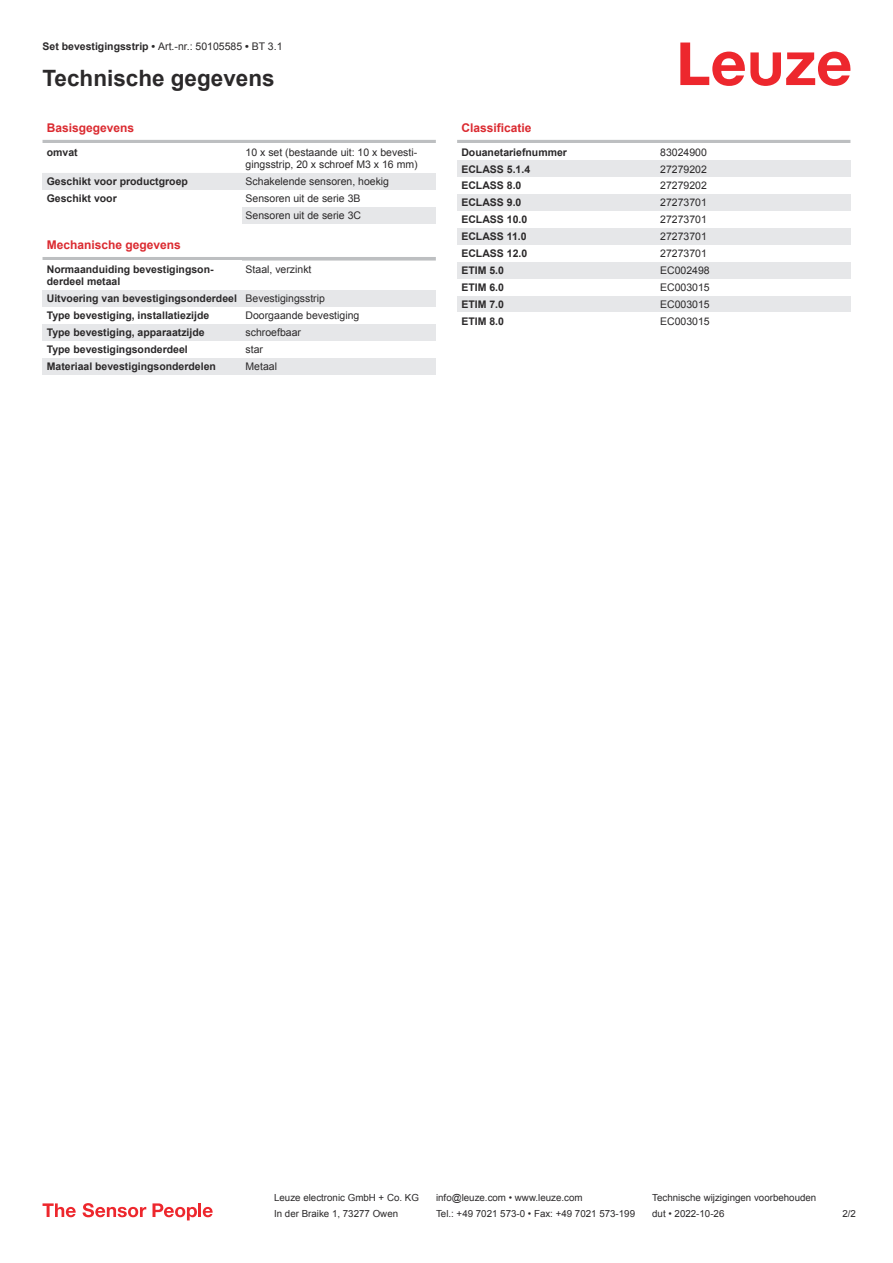
<style>
.page{position:relative;width:893px;height:1263px;background:#fff}
.page>*{position:absolute;margin:0;border:0;box-sizing:border-box;transform-origin:0 0}
.t1{font:700 22.5px "Arial";color:#2b292a}
.t2{font:700 12px "Arial";color:#db2a30}
.t3{font:700 10.5px/12.6px "Arial";color:#2b292a}
.t4{font:10.5px/12.6px "Arial";color:#2b292a}
.t5{font:9.75px "Arial";color:#2b292a}
.s1{font-weight:400}
</style>
<div class="page">
<svg style="left:680px;top:43px;width:170px;height:43px"></svg>
<hr style="left:43px;top:140px;width:393px;height:3px;background:#bdbfc1">
<div style="left:43px;top:173px;width:199px;height:17px;background:#e6e7e9"></div>
<div style="left:242px;top:173px;width:194px;height:17px;background:#e6e7e9"></div>
<div style="left:242px;top:207px;width:194px;height:17px;background:#e6e7e9"></div>
<svg style="left:43px;top:257px;width:393px;height:4px;background:#c8cacc"></svg>
<div style="left:43px;top:290px;width:199px;height:17px;background:#e6e7e9"></div>
<div style="left:242px;top:290px;width:194px;height:17px;background:#e6e7e9"></div>
<div style="left:43px;top:324px;width:199px;height:17px;background:#e6e7e9"></div>
<div style="left:242px;top:324px;width:194px;height:17px;background:#e6e7e9"></div>
<div style="left:43px;top:358px;width:199px;height:17px;background:#e6e7e9"></div>
<div style="left:242px;top:358px;width:194px;height:17px;background:#e6e7e9"></div>
<hr style="left:457px;top:140px;width:393px;height:3px;background:#bdbfc1">
<div style="left:457px;top:160px;width:200px;height:17px;background:#e6e7e9"></div>
<div style="left:657px;top:160px;width:193px;height:17px;background:#e6e7e9"></div>
<div style="left:457px;top:194px;width:200px;height:17px;background:#e6e7e9"></div>
<div style="left:657px;top:194px;width:193px;height:17px;background:#e6e7e9"></div>
<div style="left:457px;top:228px;width:200px;height:17px;background:#e6e7e9"></div>
<div style="left:657px;top:228px;width:193px;height:17px;background:#e6e7e9"></div>
<div style="left:457px;top:262px;width:200px;height:17px;background:#e6e7e9"></div>
<div style="left:657px;top:262px;width:193px;height:17px;background:#e6e7e9"></div>
<div style="left:457px;top:296px;width:200px;height:16px;background:#e6e7e9"></div>
<div style="left:657px;top:296px;width:193px;height:16px;background:#e6e7e9"></div>
<svg style="left:43px;top:1203px;width:33px;height:14px"></svg>
<svg style="left:83px;top:1203px;width:63px;height:14px"></svg>
<svg style="left:153px;top:1203px;width:44px;height:17px"></svg>
<hr style="left:198px;top:1203px;width:3px;height:14px;background:#ed272d">
<svg style="left:203px;top:1207px;width:10px;height:10px"></svg>
<p class="t3" style="left:43px;top:41px;width:242px">Set bevestigingsstrip • <span class="s1">Art.-nr.: 50105585</span> • <span class="s1">BT 3.1</span></p>
<h1 class="t1" style="left:43px;top:70px;width:234px">Technische gegevens</h1>
<p class="t2" style="left:47px;top:123px;width:89px">Basisgegevens</p>
<p class="t3" style="left:47px;top:147px;width:32px">omvat</p>
<p class="t4" style="left:246px;top:147px;width:174px">10 x set (bestaande uit: 10 x bevesti&shy;gingsstrip, 20 x schroef M3 x 16 mm)</p>
<p class="t3" style="left:47px;top:176px;width:143px">Geschikt voor productgroep</p>
<p class="t4" style="left:246px;top:176px;width:145px">Schakelende sensoren, hoekig</p>
<p class="t3" style="left:47px;top:193px;width:72px">Geschikt voor</p>
<p class="t4" style="left:246px;top:191px;width:117px;line-height:17px">Sensoren uit de serie 3B<br>Sensoren uit de serie 3C</p>
<p class="t2" style="left:47px;top:241px;width:136px">Mechanische gegevens</p>
<p class="t3" style="left:47px;top:264px;width:168px">Normaanduiding bevestigingson&shy;derdeel metaal</p>
<p class="t4" style="left:246px;top:264px;width:67px">Staal, verzinkt</p>
<p class="t3" style="left:47px;top:291px;width:280px;line-height:17px">Uitvoering van bevestigingsonderdeel <span class="s1">Bevestigingsstrip<br></span>Type bevestiging, installatiezijde</p>
<p class="t4" style="left:246px;top:310px;width:115px">Doorgaande bevestiging</p>
<p class="t3" style="left:47px;top:327px;width:159px">Type bevestiging, apparaatzijde</p>
<p class="t4" style="left:246px;top:327px;width:57px">schroefbaar</p>
<p class="t3" style="left:47px;top:344px;width:143px">Type bevestigingsonderdeel</p>
<p class="t4" style="left:246px;top:344px;width:19px">star</p>
<p class="t3" style="left:47px;top:361px;width:171px">Materiaal bevestigingsonderdelen</p>
<p class="t4" style="left:246px;top:361px;width:33px">Metaal</p>
<p class="t2" style="left:461px;top:123px;width:72px">Classificatie</p>
<p class="t3" style="left:461px;top:147px;width:107px">Douanetariefnummer</p>
<p class="t4" style="left:660px;top:147px;width:48px">83024900</p>
<p class="t3" style="left:461px;top:164px;width:70px">ECLASS 5.1.4</p>
<p class="t4" style="left:660px;top:164px;width:48px">27279202</p>
<p class="t3" style="left:461px;top:180px;width:62px">ECLASS 8.0</p>
<p class="t4" style="left:660px;top:180px;width:48px">27279202</p>
<p class="t3" style="left:461px;top:197px;width:62px">ECLASS 9.0</p>
<p class="t4" style="left:660px;top:197px;width:48px">27273701</p>
<p class="t3" style="left:461px;top:214px;width:67px">ECLASS 10.0</p>
<p class="t4" style="left:660px;top:214px;width:48px">27273701</p>
<p class="t3" style="left:461px;top:231px;width:67px">ECLASS 11.0</p>
<p class="t4" style="left:660px;top:231px;width:48px">27273701</p>
<p class="t3" style="left:461px;top:248px;width:67px">ECLASS 12.0</p>
<p class="t4" style="left:660px;top:248px;width:48px">27273701</p>
<p class="t3" style="left:461px;top:265px;width:44px">ETIM 5.0</p>
<p class="t4" style="left:660px;top:265px;width:51px">EC002498</p>
<p class="t3" style="left:461px;top:282px;width:44px">ETIM 6.0</p>
<p class="t4" style="left:660px;top:282px;width:51px">EC003015</p>
<p class="t3" style="left:461px;top:299px;width:44px">ETIM 7.0</p>
<p class="t4" style="left:660px;top:299px;width:51px">EC003015</p>
<p class="t3" style="left:461px;top:316px;width:44px">ETIM 8.0</p>
<p class="t4" style="left:660px;top:316px;width:51px">EC003015</p>
<p class="t5" style="left:274px;top:1194px;width:146px">Leuze electronic GmbH + Co. KG</p>
<p class="t5" style="left:436px;top:1194px;width:148px">info@leuze.com • www.leuze.com</p>
<p class="t5" style="left:652px;top:1194px;width:166px">Technische wijzigingen voorbehouden</p>
<p class="t5" style="left:274px;top:1210px;width:126px">In der Braike 1, 73277 Owen</p>
<p class="t5" style="left:436px;top:1210px;width:201px">Tel.: +49 7021 573-0 • Fax: +49 7021 573-199</p>
<p class="t5" style="left:652px;top:1210px;width:74px">dut • 2022-10-26</p>
<p class="t5" style="left:842px;top:1210px;width:15px">2 /2</p>
</div>
